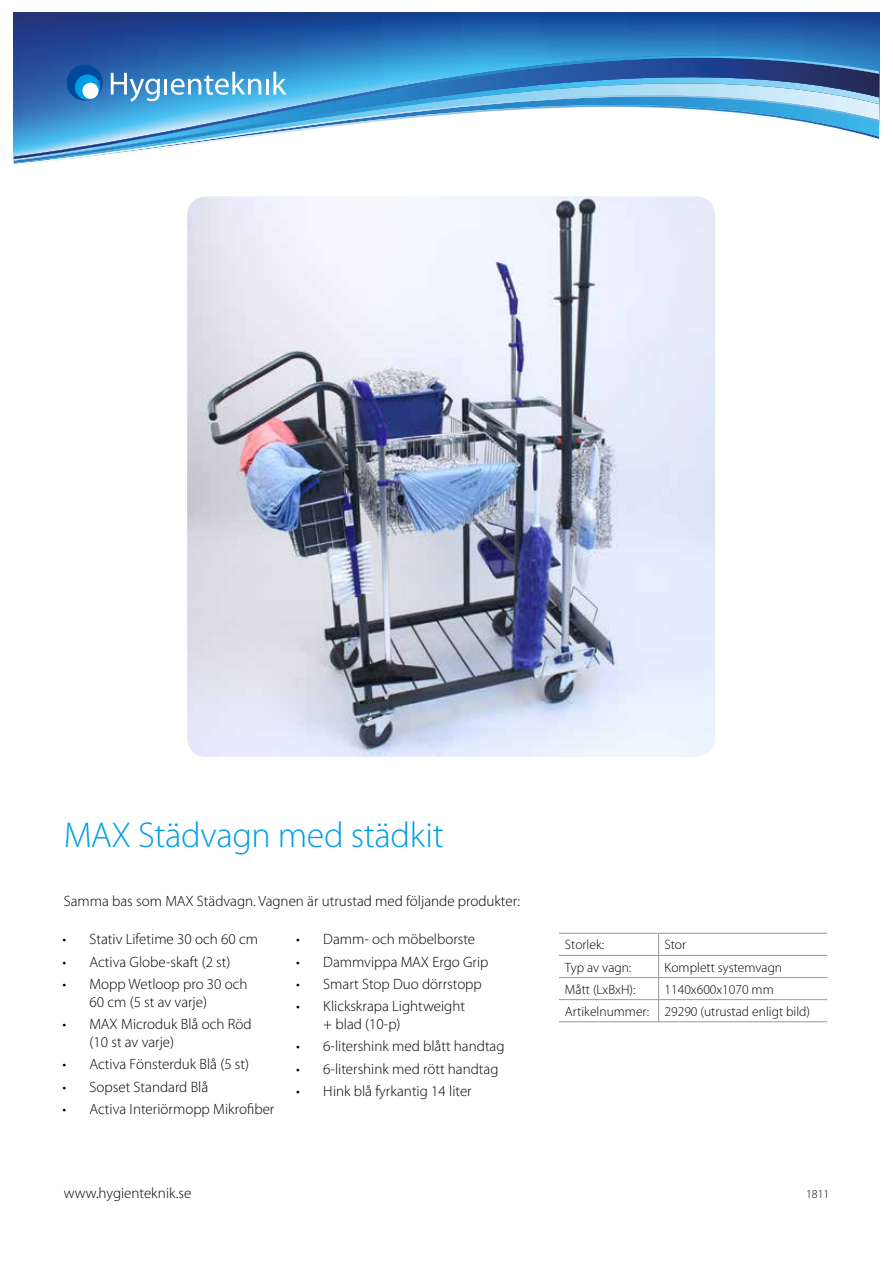
<style>
.page{position:relative;width:893px;height:1263px;background:#fff}
.page>*{position:absolute;margin:0;border:0;box-sizing:border-box;transform-origin:0 0}
.t1{font:300 36px "Myriad Pro";letter-spacing:-.01em;color:#009fe3}
.t2{font:300 15px/18px "Myriad Pro";color:#000}
.t3{font:300 13.5px/22.2px "Myriad Pro";color:#000}
.t4{font:300 12px "Myriad Pro";color:#000}
</style>
<div class="page">
<svg style="left:14px;top:12px;width:865px;height:25px;background:#1b4b98"></svg>
<svg style="left:14px;top:37px;width:865px;height:124px;background:#3c7dbd"></svg>
<svg style="left:14px;top:56px;width:865px;height:103px"></svg>
<div style="left:67px;top:65px;width:36px;height:36px;background:#004a99;border-radius:50%"></div>
<div style="left:75px;top:75px;width:25px;height:25px;background:#009fe3;border-radius:50%"></div>
<svg style="left:111px;top:73px;width:49px;height:29px"></svg>
<hr style="left:164px;top:79px;width:3px;height:16px;background:#fff">
<svg style="left:171px;top:72px;width:90px;height:23px"></svg>
<hr style="left:266px;top:79px;width:3px;height:16px;background:#fff">
<svg style="left:273px;top:72px;width:13px;height:23px"></svg>
<div style="left:82px;top:83px;width:17px;height:16px;background:#fff;border-radius:50%"></div>
<img style="left:187px;top:196px;width:528px;height:561px">
<svg style="left:559px;top:933px;width:268px;height:88px"></svg>
<hr style="left:559px;top:1021px;width:100px;height:1px;background:#929b9e">
<hr style="left:659px;top:1021px;width:168px;height:1px;background:#929b9e">
<h1 class="t1" style="left:64px;top:813px;width:381px">MAX Städvagn med städkit</h1>
<p class="t2" style="left:64px;top:892px;width:458px">Samma bas som MAX Städvagn. Vagnen är utrustad med följande produkter:</p>
<p class="t2" style="left:63px;top:930px;width:197px">• Stativ Lifetime 30 och 60 cm</p>
<p class="t2" style="left:63px;top:952px;width:169px">• Activa Globe-skaft (2 st)</p>
<p class="t2" style="left:90px;top:975px;width:160px;text-indent:-27px">• Mopp Wetloop pro 30 och<br>60 cm (5 st av varje)</p>
<p class="t2" style="left:90px;top:1015px;width:163px;text-indent:-27px">• MAX Microduk Blå och Röd (10 st av varje)</p>
<p class="t2" style="left:63px;top:1055px;width:188px">• Activa Fönsterduk Blå (5 st)</p>
<p class="t2" style="left:63px;top:1077px;width:147px">• Sopset Standard Blå</p>
<p class="t2" style="left:63px;top:1100px;width:213px">• Activa Interiörmopp Mikrofiber</p>
<p class="t2" style="left:296px;top:930px;width:180px">• Damm- och möbelborste</p>
<p class="t2" style="left:296px;top:952px;width:194px">• Dammvippa MAX Ergo Grip</p>
<p class="t2" style="left:296px;top:975px;width:187px">• Smart Stop Duo dörrstopp</p>
<p class="t2" style="left:323px;top:997px;width:143px;text-indent:-27px">• Klickskrapa Lightweight + blad (10-p)</p>
<p class="t2" style="left:296px;top:1037px;width:210px">• 6-litershink med blått handtag</p>
<p class="t2" style="left:296px;top:1059px;width:204px">• 6-litershink med rött handtag</p>
<p class="t2" style="left:296px;top:1081px;width:177px">• Hink blå fyrkantig 14 liter</p>
<p class="t3" style="left:565px;top:934px;width:41px">Storlek:</p>
<p class="t3" style="left:665px;top:934px;width:23px">Stor</p>
<p class="t3" style="left:565px;top:956px;width:68px">Typ av vagn:</p>
<p class="t3" style="left:665px;top:956px;width:119px">Komplett systemvagn</p>
<p class="t3" style="left:565px;top:978px;width:72px">Mått (LxBxH):</p>
<p class="t3" style="left:565px;top:978px;width:247px;text-indent:100px">1140x600x1070 mm<br>Artikelnummer: 29290 (utrustad enligt bild)</p>
<p class="t2" style="left:64px;top:1183px;width:129px">www.hygienteknik.se</p>
<p class="t4" style="left:806px;top:1186px;width:25px">1811</p>
</div>
